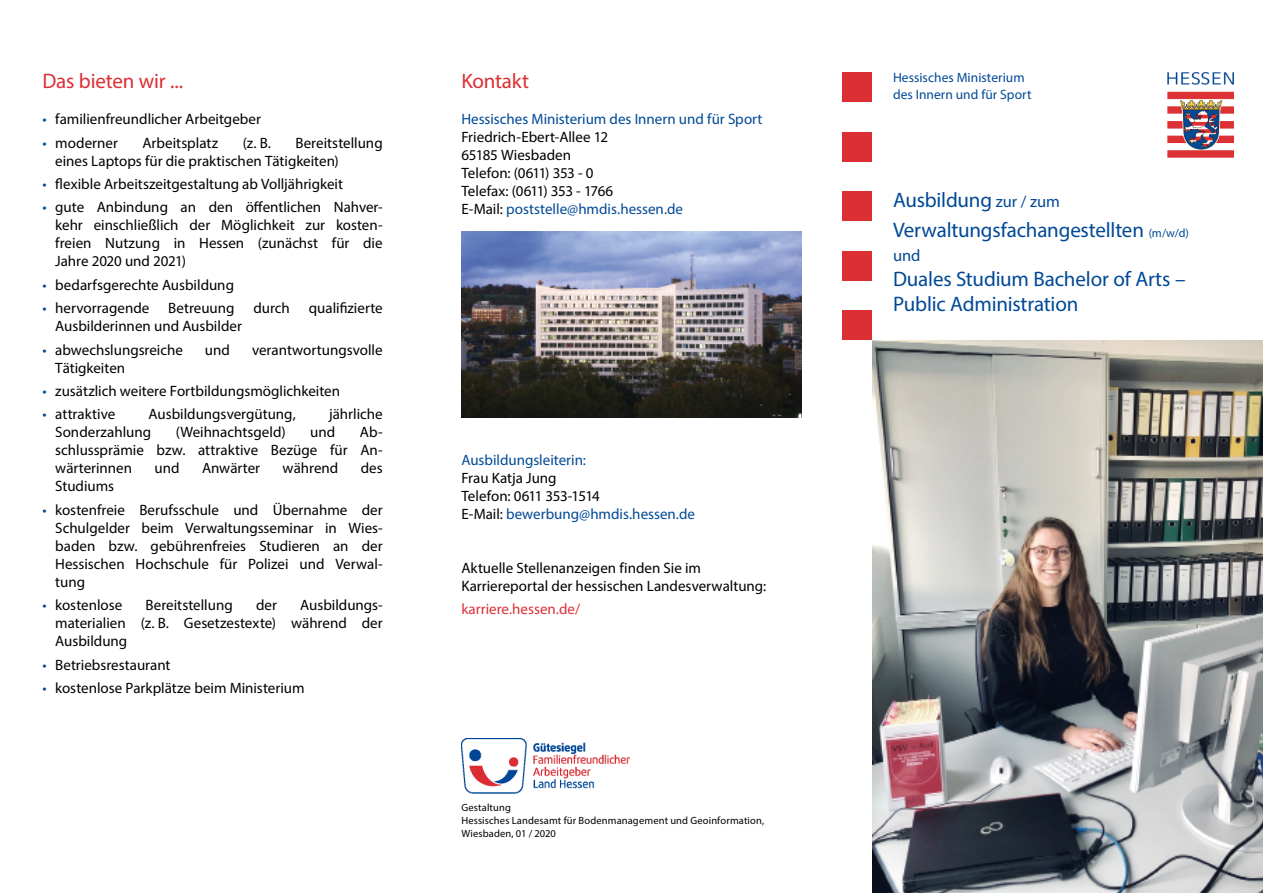
<style>
.page{position:relative;width:1263px;height:893px;background:#fff}
.page>*{position:absolute;margin:0;border:0;box-sizing:border-box;transform-origin:0 0}
.t1{font:21px/25.2px "Myriad Pro";letter-spacing:-.01em;color:#004996}
.t2{font:21px "Myriad Pro";letter-spacing:-.01em;color:#dc2f34}
.t3{font:16.5px "Myriad Pro";color:#004996}
.t4{font:15px/18px "Myriad Pro";color:#000;text-align:justify}
.t5{font:15px "Myriad Pro";color:#004996}
.t6{font:15px "Myriad Pro";letter-spacing:-.025em;color:#000}
.t7{font:15px "Myriad Pro";color:#dc2f34}
.t8{font:13.5px/16.2px "Myriad Pro";letter-spacing:.005em;color:#004996}
.t9{font:10.5px/12.6px "Myriad Pro";letter-spacing:.015em;color:#000}
.s1{color:#004996}
.s2{color:#000}
.s3{font-size:16.5px}
.s4{font-size:12px}
</style>
<div class="page">
<img style="left:872px;top:340px;width:391px;height:553px">
<img style="left:461px;top:231px;width:340px;height:187px">
<div style="left:842px;top:72px;width:30px;height:30px;background:#dc2f34"></div>
<div style="left:842px;top:251px;width:30px;height:30px;background:#dc2f34"></div>
<div style="left:842px;top:132px;width:30px;height:30px;background:#dc2f34"></div>
<div style="left:842px;top:310px;width:30px;height:30px;background:#dc2f34"></div>
<div style="left:842px;top:191px;width:30px;height:30px;background:#dc2f34"></div>
<img style="left:1168px;top:72px;width:65px;height:85px">
<img style="left:462px;top:739px;width:168px;height:55px">
<p class="t2" style="left:43px;top:68px;width:142px">Das bieten wir ...</p>
<p class="t4" style="left:43px;top:110px;width:220px"><span class="s1">•</span> familienfreundlicher Arbeitgeber</p>
<p class="t4" style="left:43px;top:133px;width:77px"><span class="s1">•</span> moderner</p>
<p class="t4" style="left:142px;top:133px;width:77px">Arbeitsplatz</p>
<p class="t4" style="left:243px;top:133px;width:30px">(z. B.</p>
<p class="t4" style="left:55px;top:133px;width:329px;text-indent:240px">Bereitstellung eines Laptops für die praktischen Tätigkeiten)</p>
<p class="t4" style="left:43px;top:175px;width:302px"><span class="s1">•</span> flexible Arbeitszeitgestaltung ab Volljährigkeit</p>
<p class="t4" style="left:55px;top:198px;width:329px;text-indent:-13px"><span class="s1">•</span> gute Anbindung an den öffentlichen Nahver&shy;kehr einschließlich der Möglichkeit zur kosten&shy;freien Nutzung in Hessen (zunächst für die Jahre 2020 und 2021)</p>
<p class="t4" style="left:43px;top:275px;width:193px"><span class="s1">•</span> bedarfsgerechte Ausbildung</p>
<p class="t4" style="left:43px;top:299px;width:108px"><span class="s1">•</span> hervorragende</p>
<p class="t4" style="left:168px;top:299px;width:68px">Betreuung</p>
<p class="t4" style="left:253px;top:299px;width:38px">durch</p>
<p class="t4" style="left:309px;top:299px;width:75px">qualifizierte</p>
<p class="t4" style="left:55px;top:317px;width:188px">Ausbilderinnen und Ausbilder</p>
<p class="t4" style="left:43px;top:340px;width:142px"><span class="s1">•</span> abwechslungsreiche</p>
<p class="t4" style="left:205px;top:340px;width:27px">und</p>
<p class="t4" style="left:252px;top:340px;width:132px">verantwortungsvolle</p>
<p class="t4" style="left:55px;top:358px;width:71px">Tätigkeiten</p>
<p class="t4" style="left:43px;top:382px;width:299px"><span class="s1">•</span> zusätzlich weitere Fortbildungsmöglichkeiten</p>
<p class="t4" style="left:43px;top:405px;width:74px"><span class="s1">•</span> attraktive</p>
<p class="t4" style="left:149px;top:405px;width:149px">Ausbildungsvergütung,</p>
<p class="t4" style="left:329px;top:405px;width:55px">jährliche</p>
<p class="t4" style="left:55px;top:423px;width:97px">Sonderzahlung</p>
<p class="t4" style="left:176px;top:423px;width:111px">(Weihnachtsgeld)</p>
<p class="t4" style="left:310px;top:423px;width:27px">und</p>
<p class="t4" style="left:55px;top:423px;width:329px;text-indent:305px">Ab&shy;schlussprämie bzw. attraktive Bezüge für An&shy;wärterinnen</p>
<p class="t4" style="left:155px;top:459px;width:27px">und</p>
<p class="t4" style="left:202px;top:459px;width:60px">Anwärter</p>
<p class="t4" style="left:283px;top:459px;width:57px">während</p>
<p class="t4" style="left:361px;top:459px;width:23px">des</p>
<p class="t4" style="left:55px;top:477px;width:60px">Studiums</p>
<p class="t4" style="left:55px;top:500px;width:329px;text-indent:-13px"><span class="s1">•</span> kostenfreie Berufsschule und Übernahme der Schulgelder beim Verwaltungsseminar in Wies&shy;baden bzw. gebührenfreies Studieren an der Hessischen Hochschule für Polizei und Verwal&shy;tung</p>
<p class="t4" style="left:43px;top:596px;width:81px"><span class="s1">•</span> kostenlose</p>
<p class="t4" style="left:146px;top:596px;width:89px">Bereitstellung</p>
<p class="t4" style="left:256px;top:596px;width:22px">der</p>
<p class="t4" style="left:55px;top:596px;width:329px;text-indent:245px">Ausbildungs&shy;materialien (z. B. Gesetzestexte) während der Ausbildung</p>
<p class="t4" style="left:43px;top:655px;width:130px"><span class="s1">•</span> Betriebsrestaurant</p>
<p class="t4" style="left:43px;top:679px;width:263px"><span class="s1">•</span> kostenlose Parkplätze beim Ministerium</p>
<p class="t2" style="left:461px;top:68px;width:69px">Kontakt</p>
<p class="t5" style="left:461px;top:110px;width:303px">Hessisches Ministerium des Innern und für Sport</p>
<p class="t4" style="left:461px;top:128px;width:148px">Friedrich-Ebert-Allee 12</p>
<p class="t4" style="left:461px;top:146px;width:111px">65185 Wiesbaden</p>
<p class="t4" style="left:461px;top:164px;width:134px">Telefon: (0611) 353 - 0</p>
<p class="t4" style="left:461px;top:182px;width:153px">Telefax: (0611) 353 - 1766</p>
<p class="t5" style="left:461px;top:200px;width:223px"><span class="s2">E-Mail:</span> poststelle@hmdis.hessen.de</p>
<p class="t5" style="left:461px;top:451px;width:126px">Ausbildungsleiterin:</p>
<p class="t4" style="left:461px;top:469px;width:97px">Frau Katja Jung</p>
<p class="t6" style="left:461px;top:487px;width:140px">Telefon: 0611 353-1514</p>
<p class="t5" style="left:461px;top:505px;width:235px"><span class="s2">E-Mail:</span> bewerbung@hmdis.hessen.de</p>
<p class="t4" style="left:461px;top:559px;width:241px">Aktuelle Stellenanzeigen finden Sie im</p>
<p class="t4" style="left:461px;top:577px;width:306px">Karriereportal der hessischen Landesverwaltung:</p>
<p class="t7" style="left:461px;top:600px;width:120px">karriere.hessen.de/</p>
<p class="t9" style="left:461px;top:801px;width:51px">Gestaltung</p>
<p class="t9" style="left:461px;top:814px;width:304px">Hessisches Landesamt für Bodenmanagement und Geoinformation,<br>Wiesbaden, 01 / 2020</p>
<p class="t8" style="left:893px;top:70px;width:140px">Hessisches Ministerium des Innern und für Sport</p>
<p class="t1" style="left:893px;top:187px;width:168px">Ausbildung <span class="s3">zur / zum</span></p>
<p class="t1" style="left:893px;top:217px;width:297px">Verwaltungsfachangestellten <span class="s4">(m/w/d)</span></p>
<p class="t3" style="left:893px;top:245px;width:29px">und</p>
<p class="t1" style="left:893px;top:266px;width:294px">Duales Studium Bachelor of Arts –<br>Public Administration</p>
</div>
